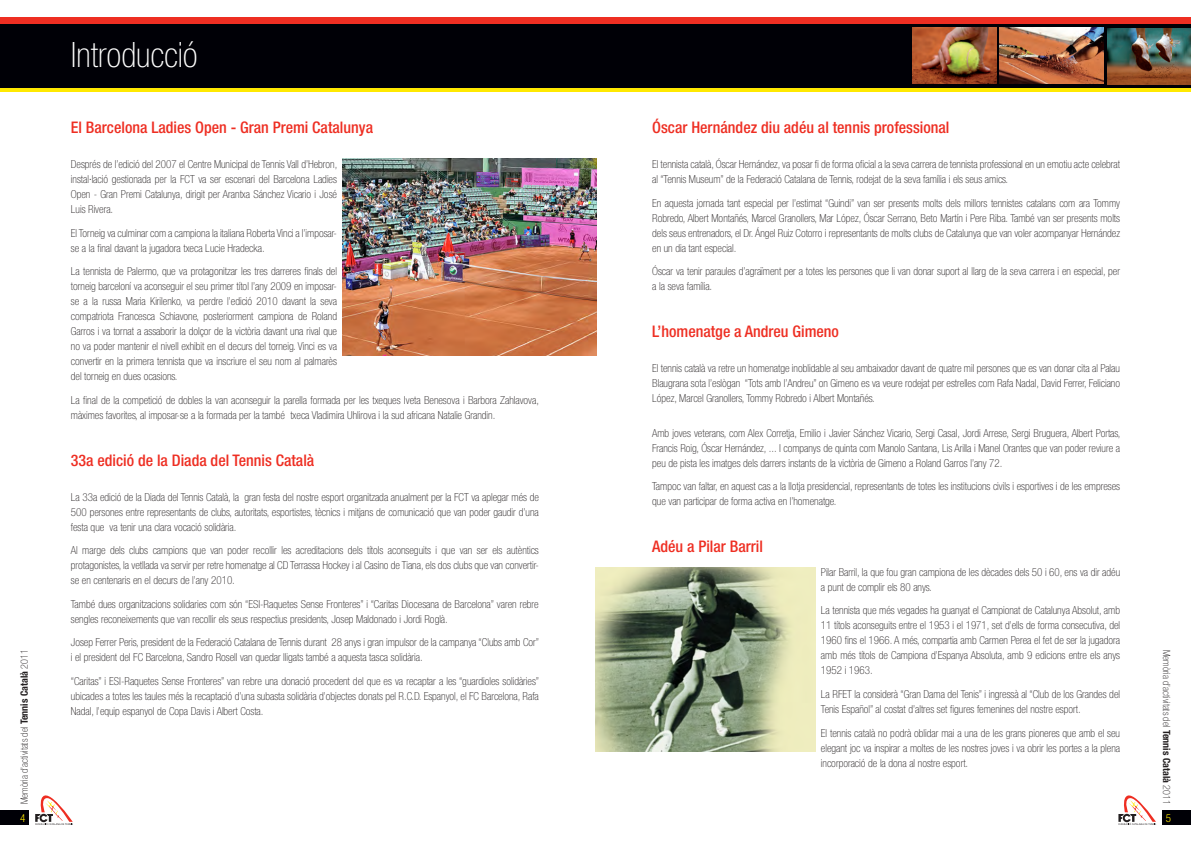
<style>
.page{position:relative;width:1191px;height:842px;background:#fff}
.page>*{position:absolute;margin:0;border:0;box-sizing:border-box;transform-origin:0 0}
.t1{font:100 condensed 35px "Helvetica Neue LT Std";color:#fff}
.t2{font:500 condensed 16px "Helvetica Neue LT Std";color:#ee2e22}
.t3{font:100 condensed 11px/15px "Helvetica Neue LT Std";color:#231f20;text-align:justify}
.t4{font:300 condensed 11px "Helvetica Neue LT Std";color:#ffe901}
.t5{font:100 condensed 10px "Helvetica Neue LT Std";color:#231f20}
.s1{font-weight:700}
</style>
<div class="page">
<div style="left:0;top:19px;width:1191px;height:71px;background:#000006"></div>
<img style="left:1000px;top:28px;width:103px;height:56px">
<img style="left:912px;top:28px;width:84px;height:56px">
<img style="left:1107px;top:28px;width:84px;height:56px">
<div style="left:0;top:17px;width:1191px;height:7px;background:#ee2e22"></div>
<hr style="left:0;top:88px;width:1191px;height:4px;background:#ffe901">
<svg style="left:35px;top:795px;width:38px;height:30px"></svg>
<svg style="left:1118px;top:795px;width:38px;height:30px"></svg>
<div style="left:0;top:811px;width:28px;height:14px;background:#000006"></div>
<div style="left:1162px;top:811px;width:29px;height:14px;background:#000006"></div>
<img style="left:343px;top:158px;width:253px;height:198px">
<img style="left:595px;top:567px;width:220px;height:185px">
<p class="t5" style="left:19px;top:804px;width:156px;rotate:-90deg">Memòria d’activitats del <span class="s1">Tennis Català</span> 2011</p>
<p class="t1" style="left:71px;top:35px;width:128px">Introducció</p>
<p class="t2" style="left:71px;top:118px;width:304px">El Barcelona Ladies Open - Gran Premi Catalunya</p>
<p class="t3" style="left:71px;top:157px;width:268px">Després de l’edició del 2007 el Centre Municipal de Tennis Vall d’Hebron, instal·lació gestionada per la FCT va ser escenari del Barcelona Ladies Open - Gran Premi Catalunya, dirigit per Arantxa Sánchez Vicario i José Luis Rivera.</p>
<p class="t3" style="left:71px;top:225px;width:267px">El Torneig va culminar com a campiona la italiana Roberta Vinci a l’imposar&shy;se a la final davant la jugadora txeca Lucie Hradecka.</p>
<p class="t3" style="left:71px;top:264px;width:268px">La tennista de Palermo, que va protagonitzar les tres darreres finals del torneig barceloní va aconseguir el seu primer títol l’any 2009 en imposar&shy;se a la russa Maria Kirilenko, va perdre l’edició 2010 davant la seva compatriota Francesca Schiavone, posteriorment campiona de Roland Garros i va tornat a assaborir la dolçor de la victòria davant una rival que no va poder mantenir el nivell exhibit en el decurs del torneig. Vinci es va convertir en la primera tennista que va inscriure el seu nom al palmarès del torneig en dues ocasions.</p>
<p class="t3" style="left:71px;top:392px;width:470px">La final de la competició de dobles la van aconseguir la parella formada per les txeques Iveta Benesova i Barbora Zahlavova, màximes favorites, al imposar-se a la formada per la també txeca Vladimira Uhlirova i la sud africana Natalie Grandin.</p>
<p class="t2" style="left:71px;top:450px;width:245px">33a edició de la Diada del Tennis Català</p>
<p class="t3" style="left:71px;top:489px;width:469px">La 33a edició de la Diada del Tennis Català, la gran festa del nostre esport organitzada anualment per la FCT va aplegar més de 500 persones entre representants de clubs, autoritats, esportistes, tècnics i mitjans de comunicació que van poder gaudir d’una festa que va tenir una clara vocació solidària.</p>
<p class="t3" style="left:71px;top:543px;width:469px">Al marge dels clubs campions que van poder recollir les acreditacions dels títols aconseguits i que van ser els autèntics protagonistes, la vetllada va servir per retre homenatge al CD Terrassa Hockey i al Casino de Tiana, els dos clubs que van convertir&shy;se en centenaris en el decurs de l’any 2010.</p>
<p class="t3" style="left:71px;top:596px;width:469px">També dues organitzacions solidaries com són “ESI-Raquetes Sense Fronteres” i “Caritas Diocesana de Barcelona” varen rebre sengles reconeixements que van recollir els seus respectius presidents, Josep Maldonado i Jordi Roglà.</p>
<p class="t3" style="left:71px;top:635px;width:470px">Josep Ferrer Peris, president de la Federació Catalana de Tennis durant 28 anys i gran impulsor de la campanya “Clubs amb Cor” i el president del FC Barcelona, Sandro Rosell van quedar lligats també a aquesta tasca solidària.</p>
<p class="t3" style="left:71px;top:673px;width:470px">“Caritas” i ESI-Raquetes Sense Fronteres” van rebre una donació procedent del que es va recaptar a les “guardioles solidàries” ubicades a totes les taules més la recaptació d’una subasta solidària d’objectes donats pel R.C.D. Espanyol, el FC Barcelona, Rafa Nadal, l’equip espanyol de Copa Davis i Albert Costa.</p>
<p class="t2" style="left:652px;top:118px;width:299px">Óscar Hernández diu adéu al tennis professional</p>
<p class="t3" style="left:652px;top:157px;width:469px">El tennista català, Óscar Hernández, va posar fi de forma oficial a la seva carrera de tennista professional en un emotiu acte celebrat al “Tennis Museum” de la Federació Catalana de Tennis, rodejat de la seva família i els seus amics.</p>
<p class="t3" style="left:652px;top:195px;width:469px">En aquesta jornada tant especial per l’estimat “Guindi” van ser presents molts dels millors tennistes catalans com ara Tommy Robredo, Albert Montañés, Marcel Granollers, Mar López, Óscar Serrano, Beto Martín i Pere Riba. També van ser presents molts dels seus entrenadors, el Dr. Ángel Ruiz Cotorro i representants de molts clubs de Catalunya que van voler acompanyar Hernández en un dia tant especial.</p>
<p class="t3" style="left:652px;top:264px;width:469px">Óscar va tenir paraules d’agraïment per a totes les persones que li van donar suport al llarg de la seva carrera i en especial, per a la seva família.</p>
<p class="t2" style="left:652px;top:322px;width:188px">L’homenatge a Andreu Gimeno</p>
<p class="t3" style="left:652px;top:361px;width:469px">El tennis català va retre un homenatge inoblidable al seu ambaixador davant de quatre mil persones que es van donar cita al Palau Blaugrana sota l’eslògan “Tots amb l’Andreu” on Gimeno es va veure rodejat per estrelles com Rafa Nadal, David Ferrer, Feliciano López, Marcel Granollers, Tommy Robredo i Albert Montañés.</p>
<p class="t3" style="left:652px;top:425px;width:470px">Amb joves veterans, com Alex Corretja, Emilio i Javier Sánchez Vicario, Sergi Casal, Jordi Arrese, Sergi Bruguera, Albert Portas, Francis Roig, Óscar Hernández, ... I companys de quinta com Manolo Santana, Lis Arilla i Manel Orantes que van poder reviure a peu de pista les imatges dels darrers instants de la victòria de Gimeno a Roland Garros l’any 72.</p>
<p class="t3" style="left:652px;top:479px;width:469px">Tampoc van faltar, en aquest cas a la llotja presidencial, representants de totes les institucions civils i esportives i de les empreses que van participar de forma activa en l’homenatge.</p>
<p class="t2" style="left:652px;top:537px;width:112px">Adéu a Pilar Barril</p>
<p class="t3" style="left:821px;top:564px;width:301px">Pilar Barril, la que fou gran campiona de les dècades dels 50 i 60, ens va dir adéu a punt de complir els 80 anys.</p>
<p class="t3" style="left:821px;top:603px;width:301px">La tennista que més vegades ha guanyat el Campionat de Catalunya Absolut, amb 11 títols aconseguits entre el 1953 i el 1971, set d’ells de forma consecutiva, del 1960 fins el 1966. A més, compartia amb Carmen Perea el fet de ser la jugadora amb més títols de Campiona d’Espanya Absoluta, amb 9 edicions entre els anys 1952 i 1963.</p>
<p class="t3" style="left:821px;top:686px;width:301px">La RFET la considerà “Gran Dama del Tenis” i ingressà al “Club de los Grandes del<br>Tenis Español” al costat d’altres set figures femenines del nostre esport.</p>
<p class="t3" style="left:821px;top:725px;width:301px">El tennis català no podrà oblidar mai a una de les grans pioneres que amb el seu elegant joc va inspirar a moltes de les nostres joves i va obrir les portes a la plena incorporació de la dona al nostre esport.</p>
<p class="t5" style="left:1172px;top:650px;width:156px;rotate:90deg">Memòria d’activitats del <span class="s1">Tennis Català</span> 2011</p>
<p class="t4" style="left:20px;top:811px;width:7px">4</p>
<p class="t4" style="left:1165px;top:811px;width:7px">5</p>
</div>
